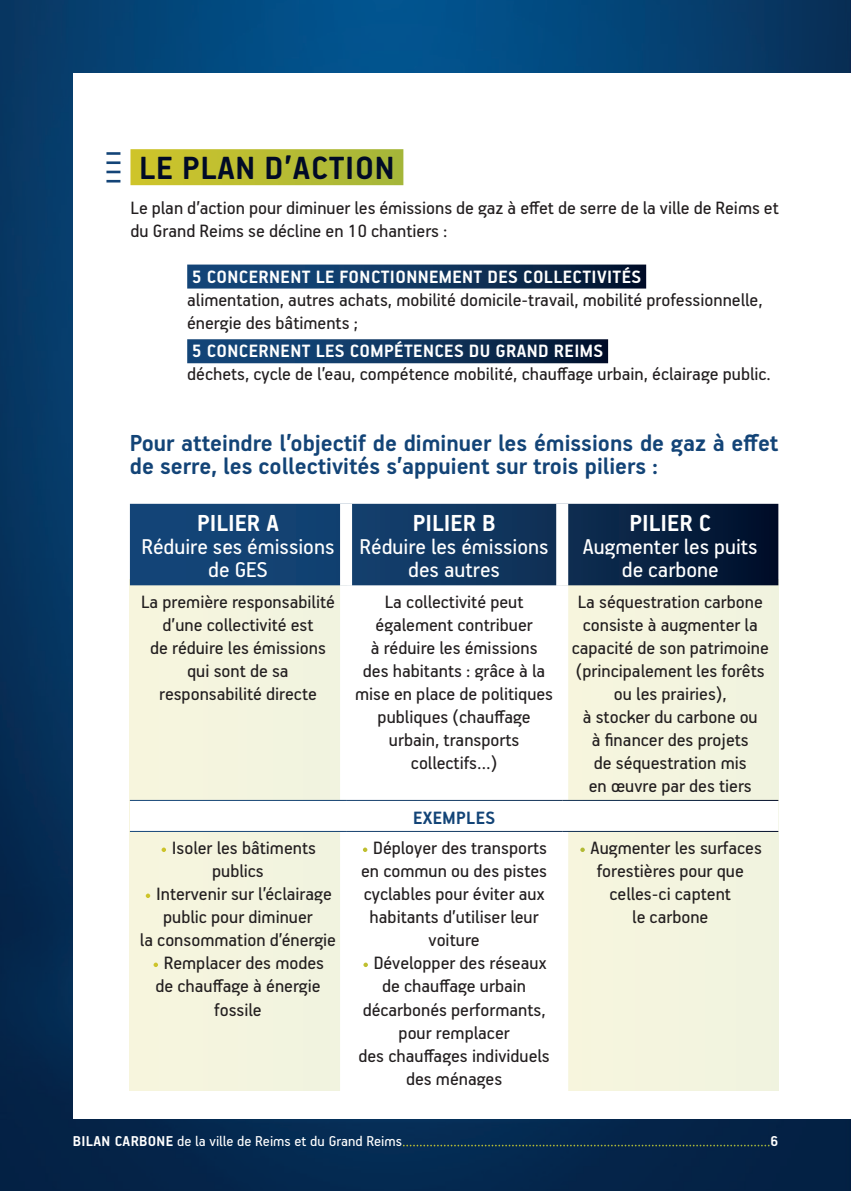
<style>
.page{position:relative;width:851px;height:1191px;background:#fff}
.page>*{position:absolute;margin:0;border:0;box-sizing:border-box;transform-origin:0 0}
.t1{font:700 36px "PF Handbook Pro";letter-spacing:.02em;color:#000a26}
.t2{font:700 26px/23px "PF Handbook Pro";color:#134477}
.t3{font:700 26px "PF Handbook Pro";color:#fff}
.t4{font:24px/23px "PF Handbook Pro";color:#fff;text-align:center}
.t5{font:20px/23px "PF Handbook Pro";color:#231f20;text-align:center}
.t6{font:700 20px "PF Handbook Pro";letter-spacing:.02em;color:#134477}
.t7{font:16px "PF Handbook Pro";color:#fff}
.s1{font-weight:700;color:#fff}
.s2{color:#fff}
.s3{font-weight:700}
</style>
<div class="page">
<img style="left:0;top:0;width:850px;height:1191px">
<div style="left:73px;top:73px;width:777px;height:1045px;background:#fff"></div>
<svg style="left:106px;top:180px;width:14px;height:2px"></svg>
<svg style="left:106px;top:171px;width:14px;height:2px"></svg>
<div style="left:130px;top:149px;width:273px;height:36px;background:linear-gradient(to right,#cfc42a,#a4b63a)"></div>
<div style="left:187px;top:264px;width:459px;height:24px;background:linear-gradient(to right,#174e84,#051834)"></div>
<div style="left:187px;top:339px;width:421px;height:24px;background:linear-gradient(to right,#174e84,#051834)"></div>
<div style="left:130px;top:579px;width:216px;height:511px;background:#f4f4de"></div>
<div style="left:562px;top:579px;width:216px;height:511px;background:#f4f4df"></div>
<svg style="left:130px;top:504px;width:648px;height:81px;background:#0e335c"></svg>
<div style="left:130px;top:801px;width:648px;height:30px;background:#fff"></div>
<div style="left:340px;top:504px;width:12px;height:81px;background:#fff"></div>
<div style="left:556px;top:504px;width:12px;height:81px;background:#fff"></div>
<div style="left:340px;top:585px;width:12px;height:215px;background:#fff"></div>
<div style="left:556px;top:585px;width:12px;height:215px;background:#fff"></div>
<div style="left:340px;top:832px;width:12px;height:260px;background:#fff"></div>
<div style="left:556px;top:832px;width:12px;height:260px;background:#fff"></div>
<hr style="left:130px;top:800px;width:216px;height:1px;background:#fff">
<hr style="left:562px;top:800px;width:216px;height:1px;background:#fff">
<hr style="left:130px;top:831px;width:216px;height:1px;background:#fff">
<hr style="left:562px;top:831px;width:216px;height:1px;background:#fff">
<p class="t1" style="left:139px;top:146px;width:257px">LE PLAN D’ACTION</p>
<p class="t5" style="left:130px;top:195px;width:649px;text-align:left">Le plan d’action pour diminuer les émissions de gaz à effet de serre de la ville de Reims et du Grand Reims se décline en 10 chantiers :</p>
<p class="t5" style="left:187px;top:264px;width:576px;text-align:left"><span class="s1">5 CONCERNENT LE FONCTIONNEMENT DES COLLECTIVITÉS<br></span>alimentation, autres achats, mobilité domicile-travail, mobilité professionnelle, énergie des bâtiments ;</p>
<p class="t5" style="left:187px;top:339px;width:585px;text-align:left"><span class="s1">5 CONCERNENT LES COMPÉTENCES DU GRAND REIMS<br></span>déchets, cycle de l’eau, compétence mobilité, chauffage urbain, éclairage public.</p>
<p class="t2" style="left:130px;top:430px;width:650px">Pour atteindre l’objectif de diminuer les émissions de gaz à effet de serre, les collectivités s’appuient sur trois piliers :</p>
<p class="t3" style="left:197px;top:507px;width:83px">PILIER A</p>
<p class="t4" style="left:141px;top:534px;width:195px">Réduire ses émissions de GES</p>
<p class="t3" style="left:412px;top:507px;width:84px">PILIER B</p>
<p class="t4" style="left:359px;top:534px;width:190px">Réduire les émissions des autres</p>
<p class="t3" style="left:629px;top:507px;width:83px">PILIER C</p>
<p class="t4" style="left:582px;top:534px;width:176px">Augmenter les puits de carbone</p>
<p class="t5" style="left:141px;top:590px;width:195px">La première responsabilité d’une collectivité est<br>de réduire les émissions qui sont de sa responsabilité directe</p>
<p class="t5" style="left:355px;top:590px;width:199px">La collectivité peut également contribuer<br>à réduire les émissions<br>des habitants : grâce à la mise en place de politiques publiques (chauffage urbain, transports collectifs…)</p>
<p class="t5" style="left:571px;top:590px;width:198px">La séquestration carbone consiste à augmenter la capacité de son patrimoine (principalement les forêts ou les prairies),<br>à stocker du carbone ou<br>à financer des projets<br>de séquestration mis<br>en œuvre par des tiers</p>
<p class="t6" style="left:413px;top:805px;width:84px">EXEMPLES</p>
<p class="t5" style="left:160px;top:836px;width:157px"><span class="s2">•</span> Isoler les bâtiments publics</p>
<p class="t5" style="left:140px;top:882px;width:197px"><span class="s2">•</span> Intervenir sur l’éclairage public pour diminuer<br>la consommation d’énergie</p>
<p class="t5" style="left:152px;top:951px;width:173px"><span class="s2">•</span> Remplacer des modes de chauffage à énergie fossile</p>
<p class="t5" style="left:361px;top:836px;width:187px"><span class="s2">•</span> Déployer des transports en commun ou des pistes cyclables pour éviter aux habitants d’utiliser leur voiture</p>
<p class="t5" style="left:358px;top:951px;width:193px"><span class="s2">•</span> Développer des réseaux de chauffage urbain décarbonés performants, pour remplacer<br>des chauffages individuels des ménages</p>
<p class="t5" style="left:578px;top:836px;width:184px"><span class="s2">•</span> Augmenter les surfaces forestières pour que celles-ci captent<br>le carbone</p>
<p class="t7" style="left:73px;top:1131px;width:707px"><span class="s3">BILAN CARBONE</span> de la ville de Reims et du Grand Reims............................................................................................................<span class="s3">6</span></p>
</div>
